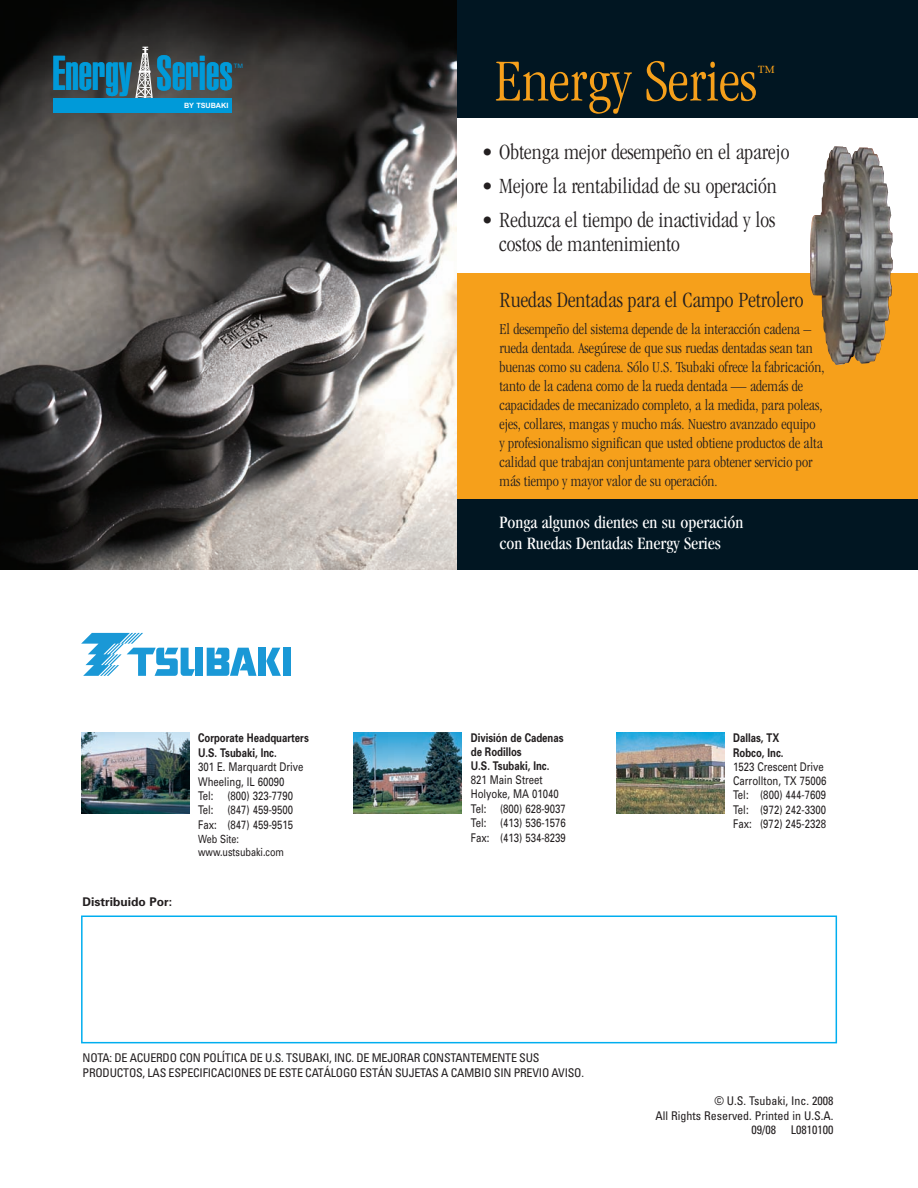
<style>
.page{position:relative;width:918px;height:1188px;background:#fff}
.page>*{position:absolute;margin:0;border:0;box-sizing:border-box;transform-origin:0 0}
.t1{font:300 condensed 61.5px "Garamond";color:#f6a01b}
.t2{font:900 extra-condensed 48px "Helvetica";color:#009ad9}
.t3{font:300 condensed 22.5px/24px "Garamond";color:#231f20}
.t4{font:300 condensed 19.5px "Garamond";color:#f6a01b}
.t5{font:condensed 18px/21.6px "Garamond";color:#fff}
.t6{font:300 condensed 15.75px/18.9px "Garamond";color:#231f20}
.t7{font:12px/14.4px "Univers";color:#231f20;scale:.8 1}
.t8{font:condensed 12px/14.4px "Univers";letter-spacing:-.02em;color:#231f20}
.t9{font:700 12px/13.6px "Univers";color:#231f20;scale:.8 1}
.t10{font:condensed 12px/14.4px "Univers";color:#231f20;text-align:right}
.t11{font:700 12px "Univers";color:#231f20}
.t12{font:11.25px/13.5px "Univers";color:#231f20;scale:.8 1}
.t13{font:700 7.2px "Arial";color:#fff}
.t14{font:6px "Univers";color:#009ad9}
</style>
<div class="page">
<div style="left:0;top:0;width:918px;height:570px;background:#011622"></div>
<div style="left:81px;top:916px;width:756px;height:127px;border:2px solid #00aeef"></div>
<img style="left:81px;top:732px;width:108px;height:81px">
<div style="left:456px;top:118px;width:462px;height:172px;background:#fff"></div>
<div style="left:456px;top:274px;width:462px;height:225px;background:#f6a01b"></div>
<img style="left:810px;top:146px;width:83px;height:219px">
<div style="left:195px;top:648px;width:8px;height:28px;background:#1a98d6"></div>
<div style="left:283px;top:648px;width:8px;height:28px;background:#1a98d6"></div>
<svg style="left:81px;top:633px;width:114px;height:43px"></svg>
<div style="left:258px;top:648px;width:8px;height:28px;background:#1a98d6"></div>
<svg style="left:266px;top:648px;width:15px;height:28px"></svg>
<svg style="left:207px;top:648px;width:50px;height:28px"></svg>
<img style="left:354px;top:732px;width:108px;height:81px">
<img style="left:616px;top:732px;width:108px;height:81px">
<img style="left:0;top:0;width:456px;height:570px">
<svg style="left:129px;top:47px;width:29px;height:51px"></svg>
<div style="left:53px;top:98px;width:179px;height:14px;background:#009ad9"></div>
<h2 class="t2" style="left:52px;top:56px;width:182px">Energy Series</h2>
<p class="t13" style="left:184px;top:101px;width:46px">BY TSUBAKI</p>
<p class="t14" style="left:234px;top:63px;width:11px">TM</p>
<h1 class="t1" style="left:495px;top:57px;width:264px">Energy Series</h1>
<p class="t4" style="left:757px;top:64px;width:21px">™</p>
<h3 class="t3" style="left:482px;top:142px;width:309px">• Obtenga mejor desempeño en el aparejo</h3>
<h3 class="t3" style="left:482px;top:175px;width:296px">• Mejore la rentabilidad de su operación</h3>
<h3 class="t3" style="left:499px;top:209px;width:278px;text-indent:-17px">• Reduzca el tiempo de inactividad y los costos de mantenimiento</h3>
<h3 class="t3" style="left:500px;top:290px;width:305px">Ruedas Dentadas para el Campo Petrolero</h3>
<p class="t6" style="left:500px;top:321px;width:326px">El desempeño del sistema depende de la interacción cadena – rueda dentada. Asegúrese de que sus ruedas dentadas sean tan buenas como su cadena. Sólo U.S. Tsubaki ofrece la fabricación, tanto de la cadena como de la rueda dentada — además de capacidades de mecanizado completo, a la medida, para poleas, ejes, collares, mangas y mucho más. Nuestro avanzado equipo y profesionalismo significan que usted obtiene productos de alta calidad que trabajan conjuntamente para obtener servicio por más tiempo y mayor valor de su operación.</p>
<p class="t5" style="left:500px;top:513px;width:245px">Ponga algunos dientes en su operación con Ruedas Dentadas Energy Series</p>
<p class="t9" style="left:198px;top:732px;width:140px;line-height:14.4px">Corporate Headquarters<br>U.S. Tsubaki, Inc.</p>
<p class="t7" style="left:198px;top:761px;width:133px">301 E. Marquardt Drive<br>Wheeling, IL 60090<br>Tel: (800) 323-7790<br>Tel: (847) 459-9500<br>Fax: (847) 459-9515</p>
<p class="t12" style="left:198px;top:833px;width:109px">Web Site: www.ustsubaki.com</p>
<p class="t9" style="left:471px;top:732px;width:118px">División de Cadenas de Rodillos<br>U.S. Tsubaki, Inc.</p>
<p class="t7" style="left:471px;top:774px;width:120px">821 Main Street<br>Holyoke, MA 01040<br>Tel: (800) 628-9037<br>Tel: (413) 536-1576<br>Fax: (413) 534-8239</p>
<p class="t9" style="left:733px;top:732px;width:65px;line-height:14.2px">Dallas, TX<br>Robco, Inc.</p>
<p class="t7" style="left:733px;top:761px;width:118px">1523 Crescent Drive<br>Carrollton, TX 75006<br>Tel: (800) 444-7609<br>Tel: (972) 242-3300<br>Fax: (972) 245-2328</p>
<p class="t11" style="left:83px;top:898px;width:91px">Distribuido Por:</p>
<p class="t8" style="left:83px;top:1052px;width:503px">NOTA: DE ACUERDO CON POLÍTICA DE U.S. TSUBAKI, INC. DE MEJORAR CONSTANTEMENTE SUS<br>PRODUCTOS, LAS ESPECIFICACIONES DE ESTE CATÁLOGO ESTÁN SUJETAS A CAMBIO SIN PREVIO AVISO.</p>
<p class="t10" style="left:655px;top:1095px;width:179px">© U.S. Tsubaki, Inc. 2008<br>All Rights Reserved. Printed in U.S.A.<br>09/08 L0810100</p>
</div>
